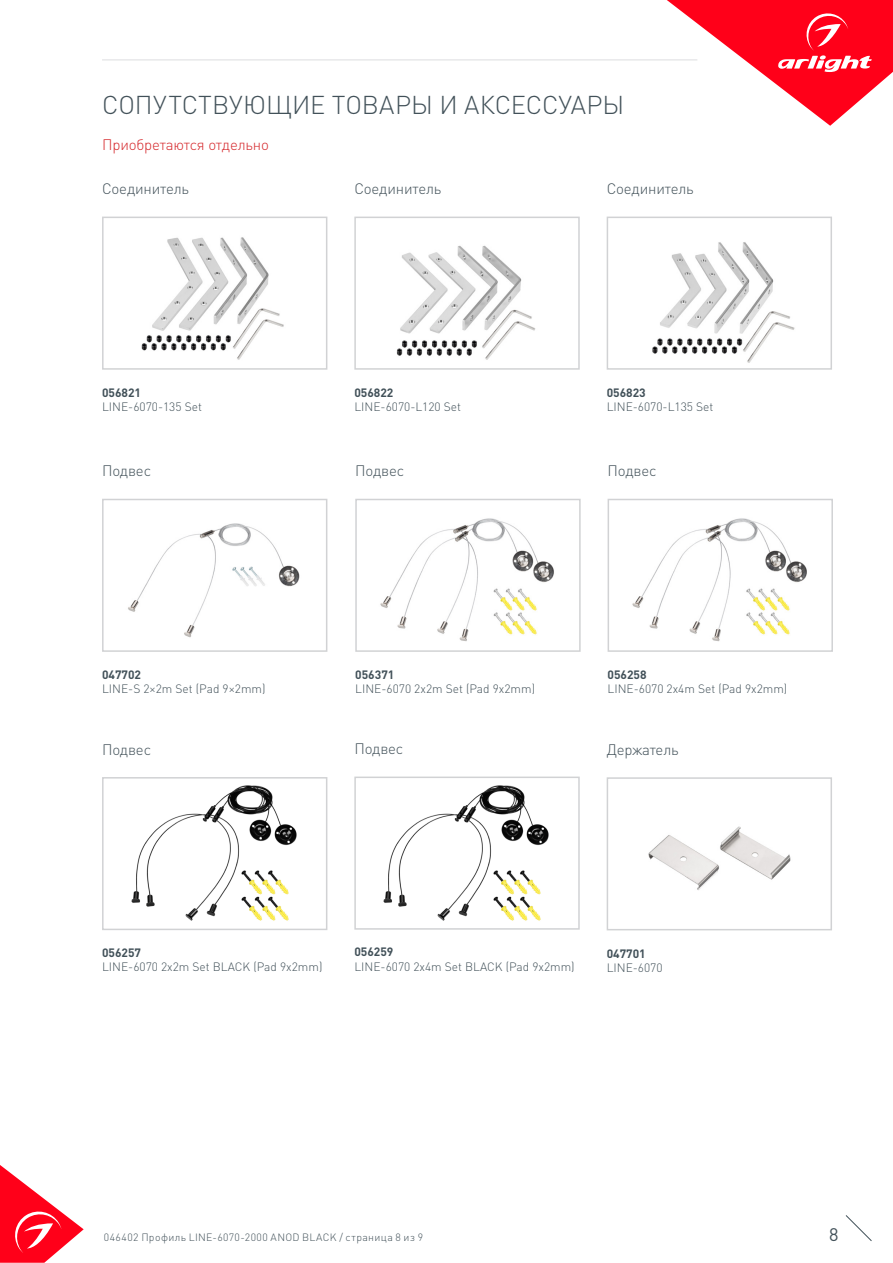
<style>
.page{position:relative;width:893px;height:1263px;background:#fff}
.page>*{position:absolute;margin:0;border:0;box-sizing:border-box;transform-origin:0 0}
.t1{font:300 25.5px "DIN Pro";color:#425159}
.t2{font:18px "DIN Pro";color:#425159}
.t3{font:300 15px "DIN Pro";letter-spacing:-.01em;color:#425159}
.t4{font:300 15px "DIN Pro";letter-spacing:-.01em;color:#d5262a}
.t5{font:300 12px "DIN Pro";color:#425159}
.t6{font:700 12px "DIN Pro";color:#425159}
.t7{font:300 10.5px "DIN Pro";letter-spacing:.04em;color:#425159}
</style>
<div class="page">
<svg style="left:0;top:1165px;width:84px;height:98px"></svg>
<svg style="left:845px;top:1215px;width:27px;height:26px"></svg>
<svg style="left:667px;top:0;width:226px;height:126px"></svg>
<hr style="left:102px;top:60px;width:595px;height:1px;background:#dcdddf">
<img style="left:131px;top:785px;width:166px;height:136px">
<div style="left:102px;top:777px;width:225px;height:153px;border:2px solid #d1d2d4"></div>
<img style="left:383px;top:785px;width:166px;height:136px">
<div style="left:354px;top:776px;width:226px;height:154px;border:2px solid #d1d2d4"></div>
<img style="left:648px;top:826px;width:143px;height:64px">
<div style="left:607px;top:777px;width:225px;height:153px;border:2px solid #d1d2d4"></div>
<img style="left:128px;top:523px;width:172px;height:115px">
<div style="left:102px;top:499px;width:225px;height:153px;border:2px solid #d1d2d4"></div>
<img style="left:380px;top:518px;width:174px;height:123px">
<div style="left:355px;top:499px;width:226px;height:153px;border:2px solid #d1d2d4"></div>
<img style="left:632px;top:518px;width:175px;height:124px">
<div style="left:608px;top:499px;width:225px;height:153px;border:2px solid #d1d2d4"></div>
<img style="left:141px;top:237px;width:143px;height:123px">
<div style="left:102px;top:217px;width:225px;height:153px;border:2px solid #d1d2d4"></div>
<img style="left:396px;top:245px;width:140px;height:115px">
<div style="left:354px;top:217px;width:226px;height:153px;border:2px solid #d1d2d4"></div>
<img style="left:652px;top:242px;width:143px;height:121px">
<div style="left:607px;top:217px;width:225px;height:153px;border:2px solid #d1d2d4"></div>
<p class="t1" style="left:102px;top:87px;width:524px">СОПУТСТВУЮЩИЕ ТОВАРЫ И АКСЕССУАРЫ</p>
<p class="t4" style="left:102px;top:134px;width:168px">Приобретаются отдельно</p>
<p class="t3" style="left:102px;top:178px;width:89px">Соединитель</p>
<p class="t3" style="left:354px;top:178px;width:89px">Соединитель</p>
<p class="t3" style="left:607px;top:178px;width:89px">Соединитель</p>
<p class="t6" style="left:102px;top:384px;width:41px">056821</p>
<p class="t5" style="left:102px;top:399px;width:101px">LINE-6070-135 Set</p>
<p class="t6" style="left:354px;top:384px;width:41px">056822</p>
<p class="t5" style="left:354px;top:399px;width:108px">LINE-6070-L120 Set</p>
<p class="t6" style="left:607px;top:384px;width:41px">056823</p>
<p class="t5" style="left:607px;top:399px;width:108px">LINE-6070-L135 Set</p>
<p class="t3" style="left:102px;top:461px;width:51px">Подвес</p>
<p class="t3" style="left:355px;top:461px;width:51px">Подвес</p>
<p class="t3" style="left:608px;top:461px;width:51px">Подвес</p>
<p class="t6" style="left:102px;top:666px;width:41px">047702</p>
<p class="t5" style="left:102px;top:680px;width:165px">LINE-S 2×2m Set (Pad 9×2mm)</p>
<p class="t3" style="left:102px;top:739px;width:51px">Подвес</p>
<p class="t6" style="left:355px;top:666px;width:41px">056371</p>
<p class="t5" style="left:355px;top:680px;width:181px">LINE-6070 2x2m Set (Pad 9x2mm)</p>
<p class="t3" style="left:354px;top:738px;width:51px">Подвес</p>
<p class="t6" style="left:608px;top:666px;width:41px">056258</p>
<p class="t5" style="left:608px;top:680px;width:181px">LINE-6070 2x4m Set (Pad 9x2mm)</p>
<p class="t3" style="left:607px;top:739px;width:73px">Держатель</p>
<p class="t6" style="left:102px;top:944px;width:41px">056257</p>
<p class="t5" style="left:102px;top:959px;width:222px">LINE-6070 2x2m Set BLACK (Pad 9x2mm)</p>
<p class="t6" style="left:354px;top:944px;width:41px">056259</p>
<p class="t5" style="left:354px;top:958px;width:222px">LINE-6070 2x4m Set BLACK (Pad 9x2mm)</p>
<p class="t6" style="left:607px;top:945px;width:41px">047701</p>
<p class="t5" style="left:607px;top:959px;width:57px">LINE-6070</p>
<p class="t7" style="left:104px;top:1230px;width:321px">046402 Профиль LINE-6070-2000 ANOD BLACK / страница 8 из 9</p>
<h2 class="t2" style="left:829px;top:1222px;width:11px">8</h2>
</div>
